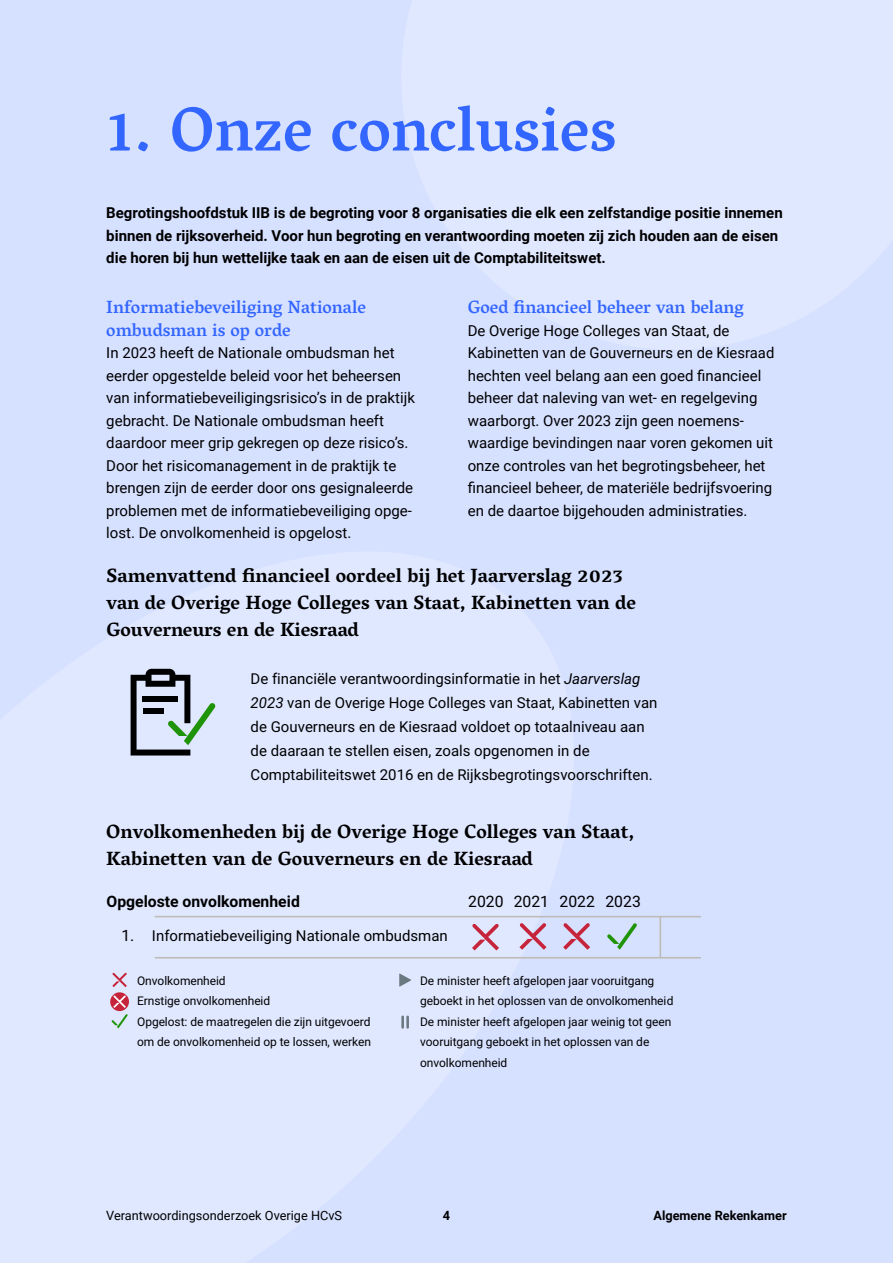
<style>
.page{position:relative;width:893px;height:1263px;background:#d6e0ff}
.page>*{position:absolute;margin:0;border:0;box-sizing:border-box;transform-origin:0 0}
.c-kop_h2{font:500 63px "Vesper Libre";color:#36f}
.t1{font:700 19.5px/27px "Vesper Libre";letter-spacing:-.005em;color:#000}
.t2{font:19.5px/27px "Vesper Libre Bold 2";color:#000}
.c-alineakop_H3{font:500 18px/22.5px "Vesper Libre";color:#36f}
.t3{font:700 15.75px "Roboto";color:#000}
.t4{font:15.75px "Roboto";color:#000}
.c-tekst{font:15px/22.5px "Roboto";color:#000}
.c-intro{font:700 15px/22.5px "Roboto";color:#000}
.t5{font:12.75px "Roboto";color:#000}
.t6{font:700 12.75px "Roboto";color:#000}
.t7{font:12px/20.5px "Roboto";letter-spacing:-.005em;color:#000}
.s1{font-style:italic}
.s2{font-size:15.75px}
</style>
<div class="page">
<svg style="left:131px;top:669px;width:85px;height:86px"></svg>
<hr style="left:155px;top:957px;width:546px;height:1px;background:#bcbab3">
<hr style="left:155px;top:916px;width:546px;height:1px;background:#bcbab3">
<hr style="left:660px;top:917px;width:1px;height:41px;background:#bcbab3">
<svg style="left:112px;top:973px;width:15px;height:14px"></svg>
<svg style="left:112px;top:1014px;width:16px;height:14px"></svg>
<svg style="left:399px;top:973px;width:12px;height:13px"></svg>
<svg style="left:401px;top:1017px;width:8px;height:10px"></svg>
<svg style="left:110px;top:992px;width:19px;height:19px"></svg>
<svg style="left:113px;top:995px;width:13px;height:13px"></svg>
<svg style="left:563px;top:923px;width:27px;height:27px"></svg>
<svg style="left:607px;top:923px;width:30px;height:27px"></svg>
<svg style="left:472px;top:924px;width:27px;height:26px"></svg>
<svg style="left:519px;top:923px;width:27px;height:27px"></svg>
<h2 class="c-kop_h2" style="left:106px;top:92px;width:512px">1. Onze conclusies</h2>
<p class="c-intro" style="left:106px;top:201px;width:678px">Begrotingshoofdstuk IIB is de begroting voor 8 organisaties die elk een zelfstandige positie innemen binnen de rijksoverheid. Voor hun begroting en verantwoording moeten zij zich houden aan de eisen die horen bij hun wettelijke taak en aan de eisen uit de Comptabiliteitswet.</p>
<h3 class="c-alineakop_H3" style="left:106px;top:296px;width:261px">Informatiebeveiliging Nationale ombudsman is op orde</h3>
<p class="c-tekst" style="left:106px;top:341px;width:310px">In 2023 heeft de Nationale ombudsman het eerder opgestelde beleid voor het beheersen van informatiebeveiligingsrisico’s in de praktijk gebracht. De Nationale ombudsman heeft daardoor meer grip gekregen op deze risico’s.<br>Door het risicomanagement in de praktijk te brengen zijn de eerder door ons gesignaleerde problemen met de informatiebeveiliging opge&shy;lost. De onvolkomenheid is opgelost.</p>
<h3 class="c-alineakop_H3" style="left:468px;top:296px;width:278px">Goed financieel beheer van belang</h3>
<p class="c-tekst" style="left:468px;top:319px;width:308px">De Overige Hoge Colleges van Staat, de Kabinetten van de Gouverneurs en de Kiesraad hechten veel belang aan een goed financieel beheer dat naleving van wet- en regelgeving waarborgt. Over 2023 zijn geen noemens&shy;waardige bevindingen naar voren gekomen uit onze controles van het begrotingsbeheer, het financieel beheer, de materiële bedrijfsvoering en de daartoe bijgehouden administraties.</p>
<p class="t1" style="left:107px;top:564px;width:531px">Samenvattend financieel oordeel bij het Jaarverslag 2023 van de Overige Hoge Colleges van Staat, Kabinetten van de<br>Gouverneurs en de Kiesraad</p>
<p class="c-tekst" style="left:251px;top:666px;width:408px;line-height:24px">De financiële verantwoordingsinformatie in het <span class="s1">Jaarverslag 2023</span> van de Overige Hoge Colleges van Staat, Kabinetten van de Gouverneurs en de Kiesraad voldoet op totaalniveau aan de daaraan te stellen eisen, zoals opgenomen in de Comptabiliteitswet 2016 en de Rijksbegrotingsvoorschriften.</p>
<p class="t2" style="left:106px;top:820px;width:529px">Onvolkomenheden bij de Overige Hoge Colleges van Staat,<br>Kabinetten van de Gouverneurs en de Kiesraad</p>
<p class="t3" style="left:107px;top:890px;width:195px">Opgeloste onvolkomenheid</p>
<p class="t4" style="left:468px;top:890px;width:174px">2020 2021 2022 2023</p>
<p class="c-tekst" style="left:121px;top:924px;width:328px"><span class="s2">1.</span> Informatiebeveiliging Nationale ombudsman</p>
<p class="t7" style="left:137px;top:970px;width:235px">Onvolkomenheid<br>Ernstige onvolkomenheid<br>Opgelost: de maatregelen die zijn uitgevoerd om de onvolkomenheid op te lossen, werken</p>
<p class="t7" style="left:420px;top:970px;width:255px">De minister heeft afgelopen jaar vooruitgang geboekt in het oplossen van de onvolkomenheid De minister heeft afgelopen jaar weinig tot geen vooruitgang geboekt in het oplossen van de onvolkomenheid</p>
<p class="t5" style="left:106px;top:1207px;width:237px">Verantwoordingsonderzoek Overige HCvS</p>
<p class="t6" style="left:443px;top:1207px;width:9px">4</p>
<p class="t6" style="left:653px;top:1207px;width:135px">Algemene Rekenkamer</p>
</div>
